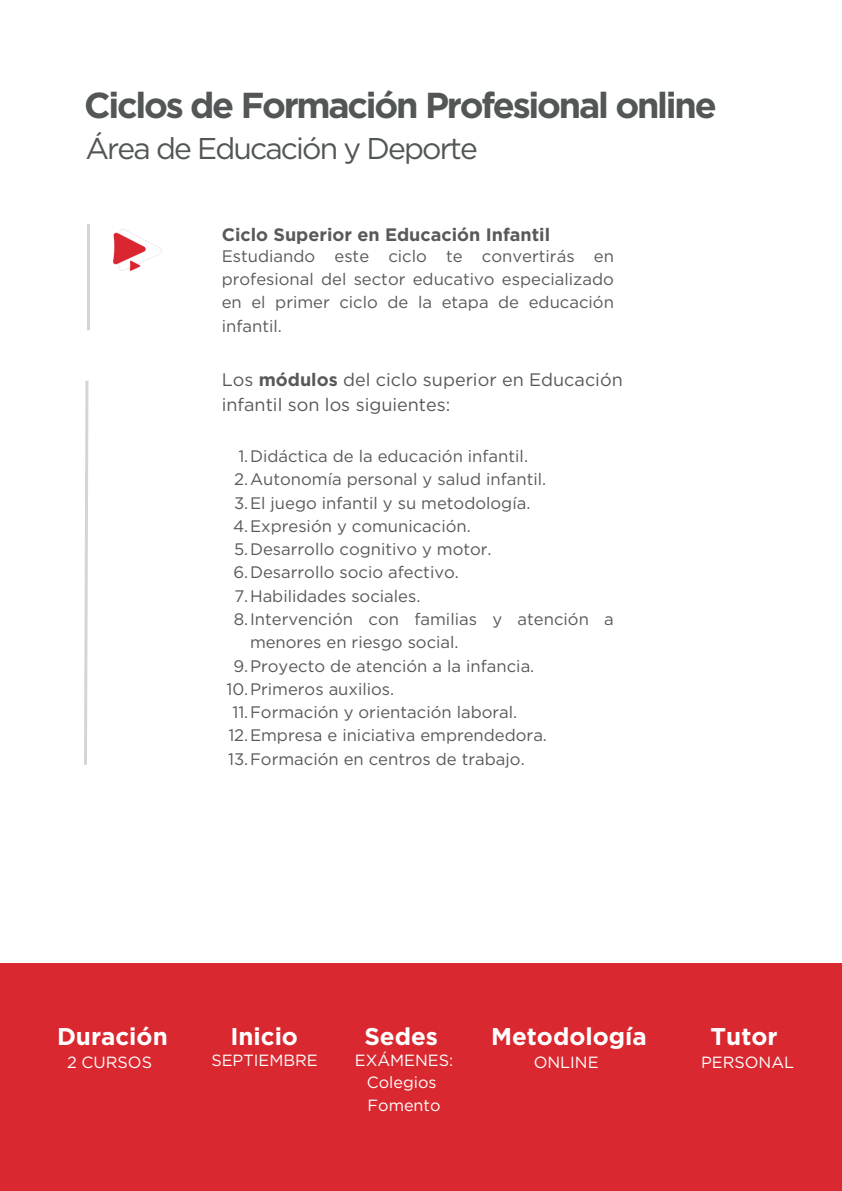
<style>
.page{position:relative;width:842px;height:1191px;background:#fff}
.page>*{position:absolute;margin:0;border:0;box-sizing:border-box;transform-origin:0 0}
.t1{font:700 36px "Gotham";letter-spacing:-.06em;color:#525656}
.t2{font:30px "Gotham";letter-spacing:-.06em;color:#525656}
.t3{font:700 24.2px "Gotham";color:#fff}
.t4{font:18px/24.8px "Gotham";color:#58595a}
.t5{font:700 18px "Gotham";color:#58595a}
.t6{font:16.7px/23.2px "Gotham";color:#58595a;text-align:justify}
.t7{font:16.2px "Gotham";color:#fff}
.s1{font-weight:700}
</style>
<div class="page">
<div style="left:0;top:963px;width:842px;height:227px;background:#d9282f"></div>
<hr style="left:87px;top:224px;width:3px;height:106px;background:#d6d4d4">
<svg style="left:84px;top:380px;width:5px;height:385px"></svg>
<img style="left:114px;top:229px;width:47px;height:41px">
<h1 class="t1" style="left:84px;top:84px;width:634px">Ciclos de Formación Profesional online</h1>
<h2 class="t2" style="left:85px;top:130px;width:394px">Área de Educación y Deporte</h2>
<p class="t5" style="left:222px;top:223px;width:330px">Ciclo Superior en Educación Infantil</p>
<p class="t6" style="left:222px;top:244px;width:394px">Estudiando este ciclo te convertirás en profesional del sector educativo especializado en el primer ciclo de la etapa de educación infantil.</p>
<h6 class="t4" style="left:222px;top:367px;width:403px">Los <span class="s1">módulos</span> del ciclo superior en Educación infantil son los siguientes:</h6>
<p class="t6" style="left:238px;top:444px;width:291px">1.Didáctica de la educación infantil.</p>
<p class="t6" style="left:234px;top:467px;width:313px">2.Autonomía personal y salud infantil.</p>
<h3 class="t6" style="left:234px;top:491px;width:298px">3.El juego infantil y su metodología.</h3>
<h6 class="t6" style="left:233px;top:514px;width:239px">4.Expresión y comunicación.</h6>
<h3 class="t6" style="left:234px;top:537px;width:259px">5.Desarrollo cognitivo y motor.</h3>
<h6 class="t6" style="left:234px;top:560px;width:227px">6.Desarrollo socio afectivo.</h6>
<h3 class="t6" style="left:234px;top:584px;width:188px">7.Habilidades sociales.</h3>
<p class="t6" style="left:250px;top:607px;width:365px;text-indent:-16px">8.Intervención con familias y atención a menores en riesgo social.</p>
<p class="t6" style="left:234px;top:653px;width:302px">9.Proyecto de atención a la infancia.</p>
<p class="t6" style="left:226px;top:677px;width:169px">10.Primeros auxilios.</p>
<h3 class="t6" style="left:232px;top:700px;width:286px">11.Formación y orientación laboral.</h3>
<h6 class="t6" style="left:228px;top:723px;width:320px">12.Empresa e iniciativa emprendedora.</h6>
<h3 class="t6" style="left:228px;top:746px;width:298px">13.Formación en centros de trabajo.</h3>
<p class="t3" style="left:57px;top:1021px;width:112px">Duración</p>
<h4 class="t3" style="left:230px;top:1021px;width:69px">Inicio</h4>
<h5 class="t3" style="left:364px;top:1021px;width:75px">Sedes</h5>
<h5 class="t3" style="left:491px;top:1021px;width:157px">Metodología</h5>
<p class="t7" style="left:67px;top:1052px;width:87px">2 CURSOS</p>
<p class="t3" style="left:711px;top:1021px;width:68px">Tutor</p>
<p class="t7" style="left:211px;top:1049px;width:108px">SEPTIEMBRE</p>
<p class="t7" style="left:355px;top:1049px;width:100px">EXÁMENES:</p>
<p class="t7" style="left:367px;top:1072px;width:71px">Colegios</p>
<p class="t7" style="left:368px;top:1094px;width:75px">Fomento</p>
<p class="t7" style="left:534px;top:1052px;width:66px">ONLINE</p>
<p class="t7" style="left:701px;top:1052px;width:95px">PERSONAL</p>
</div>
